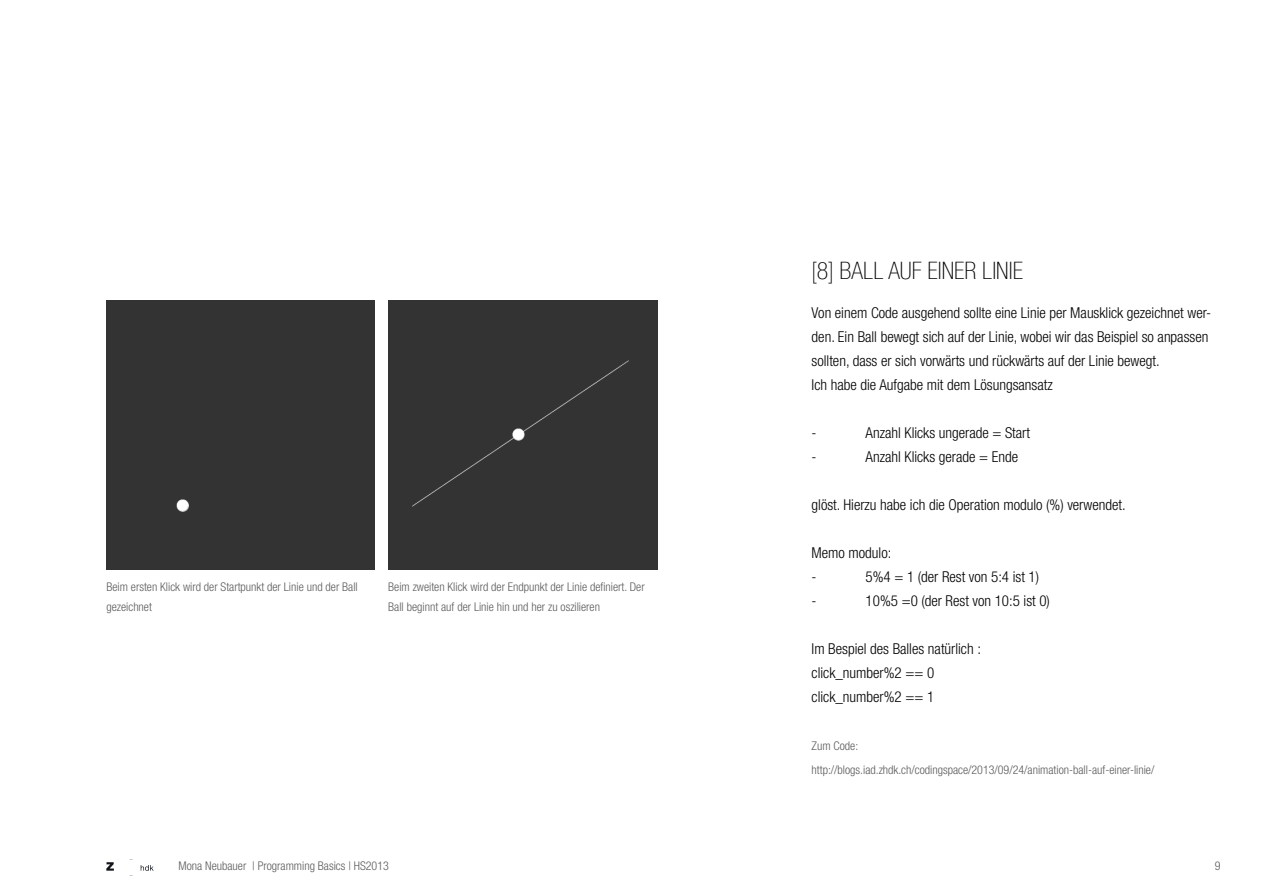
<style>
.page{position:relative;width:1263px;height:893px;background:#fff}
.page>*{position:absolute;margin:0;border:0;box-sizing:border-box;transform-origin:0 0}
.t1{font:100 condensed 24px "Helvetica Neue LT Com";color:#000}
.t2{font:300 condensed 15px/24px "Helvetica Neue LT Com";color:#000}
.t3{font:300 condensed 12px/19.5px "Helvetica Neue LT Com";color:#5d5c5c}
.t4{font:3.45px "Helvetica Neue";color:#13171c}
</style>
<div class="page">
<svg style="left:106px;top:862px;width:48px;height:9px"></svg>
<div style="left:106px;top:301px;width:269px;height:268px;background:#333"></div>
<div style="left:388px;top:301px;width:270px;height:268px;background:#333"></div>
<p class="t3" style="left:106px;top:577px;width:253px">Beim ersten Klick wird der Startpunkt der Linie und der Ball gezeichnet</p>
<p class="t3" style="left:388px;top:577px;width:258px">Beim zweiten Klick wird der Endpunkt der Linie definiert. Der<br>Ball beginnt auf der Linie hin und her zu oszilieren</p>
<h1 class="t1" style="left:812px;top:257px;width:213px">[8] BALL AUF EINER LINIE</h1>
<p class="t2" style="left:812px;top:301px;width:401px">Von einem Code ausgehend sollte eine Linie per Mausklick gezeichnet wer&shy;den. Ein Ball bewegt sich auf der Linie, wobei wir das Beispiel so anpassen sollten, dass er sich vorwärts und rückwärts auf der Linie bewegt.<br>Ich habe die Aufgabe mit dem Lösungsansatz</p>
<p class="t2" style="left:812px;top:421px;width:6px">-</p>
<p class="t2" style="left:866px;top:421px;width:166px">Anzahl Klicks ungerade = Start</p>
<p class="t2" style="left:812px;top:445px;width:6px">-</p>
<p class="t2" style="left:866px;top:445px;width:154px">Anzahl Klicks gerade = Ende</p>
<p class="t2" style="left:812px;top:493px;width:316px">glöst. Hierzu habe ich die Operation modulo (%) verwendet.</p>
<p class="t2" style="left:812px;top:541px;width:81px">Memo modulo: -</p>
<p class="t2" style="left:866px;top:565px;width:175px">5%4 = 1 (der Rest von 5:4 ist 1)</p>
<p class="t2" style="left:812px;top:589px;width:6px">-</p>
<p class="t2" style="left:866px;top:589px;width:186px">10%5 =0 (der Rest von 10:5 ist 0)</p>
<p class="t2" style="left:812px;top:637px;width:171px">Im Bespiel des Balles natürlich : click_number%2 == 0 click_number%2 == 1</p>
<p class="t3" style="left:812px;top:734px;width:344px;line-height:24px">Zum Code: http://blogs.iad.zhdk.ch/codingspace/2013/09/24/animation-ball-auf-einer-linie/</p>
<p class="t4" style="left:129px;top:857px;width:5px">—</p>
<p class="t3" style="left:179px;top:856px;width:212px">Mona Neubauer | Programming Basics | HS2013</p>
<p class="t3" style="left:1215px;top:856px;width:7px">9</p>
</div>
